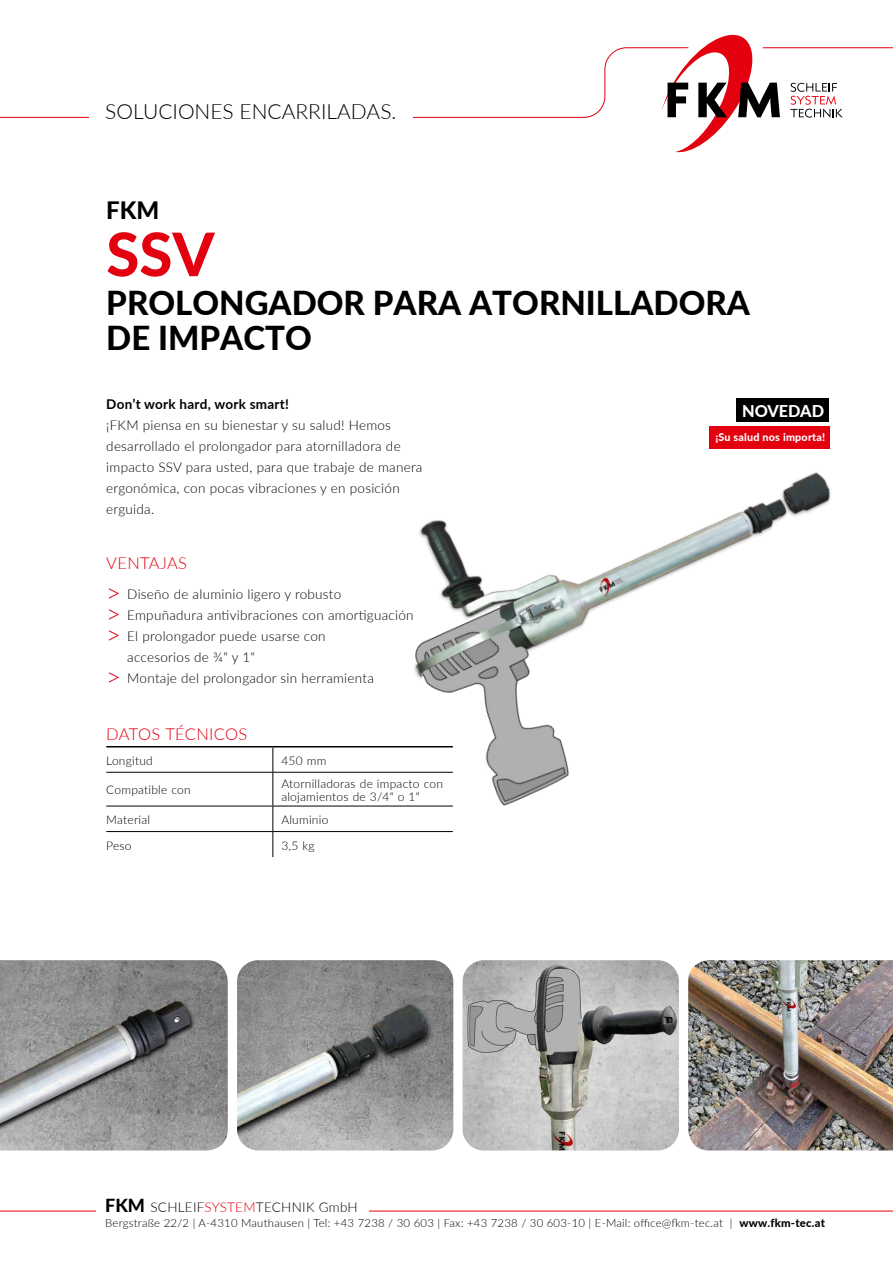
<style>
.page{position:relative;width:893px;height:1263px;background:#fff}
.page>*{position:absolute;margin:0;border:0;box-sizing:border-box;transform-origin:0 0}
.t1{font:800 60px "Lato";color:#e3000f}
.t2{font:800 33px/34.5px "Lato";color:#000}
.t3{font:800 24px "Lato";color:#000}
.t4{font:300 21px "Lato";color:#000}
.t5{font:300 16.5px "Lato";letter-spacing:.02em;color:#e3000f}
.t6{font:800 16.35px "Lato";color:#fff}
.t7{font:300 13.5px/21px "Lato";letter-spacing:.02em;color:#000}
.t8{font:700 13.5px "Lato";letter-spacing:.02em;color:#000}
.t9{font:300 12px/13.5px "Lato";letter-spacing:.02em;color:#000}
.t10{font:300 11.25px "Lato";letter-spacing:.02em;color:#000}
.t11{font:800 10.8px "Lato";letter-spacing:.02em;color:#fff}
.s1{font-size:25.5px;color:#e3000f}
.s2{font-weight:800;font-size:18px}
.s3{color:#e3000f}
.s4{font-weight:800}
</style>
<div class="page">
<hr style="left:0;top:1211px;width:893px;height:1px;background:#e3000f">
<svg style="left:0;top:47px;width:893px;height:71px"></svg>
<svg style="left:790px;top:83px;width:53px;height:35px"></svg>
<svg style="left:647px;top:34px;width:133px;height:119px"></svg>
<div style="left:89px;top:102px;width:323px;height:34px;background:#fff"></div>
<div style="left:97px;top:1194px;width:272px;height:25px;background:#fff"></div>
<img style="left:688px;top:960px;width:205px;height:190px">
<img style="left:463px;top:960px;width:216px;height:190px">
<img style="left:237px;top:960px;width:216px;height:190px">
<img style="left:0;top:960px;width:228px;height:190px">
<img style="left:333px;top:426px;width:498px;height:380px">
<hr style="left:106px;top:746px;width:167px;height:1px;background:#000">
<hr style="left:273px;top:746px;width:180px;height:1px;background:#000">
<svg style="left:272px;top:747px;width:1px;height:25px"></svg>
<hr style="left:106px;top:772px;width:167px;height:1px;background:#000">
<hr style="left:273px;top:772px;width:180px;height:1px;background:#000">
<hr style="left:272px;top:773px;width:1px;height:33px;background:#000">
<hr style="left:106px;top:806px;width:167px;height:1px;background:#000">
<hr style="left:273px;top:806px;width:180px;height:1px;background:#000">
<hr style="left:106px;top:831px;width:167px;height:1px;background:#000">
<hr style="left:273px;top:831px;width:180px;height:1px;background:#000">
<svg style="left:272px;top:806px;width:1px;height:51px"></svg>
<div style="left:709px;top:426px;width:120px;height:22px;background:#e3000f"></div>
<div style="left:736px;top:398px;width:93px;height:24px;background:#000"></div>
<h3 class="t4" style="left:105px;top:96px;width:293px">SOLUCIONES ENCARRILADAS.</h3>
<h3 class="t3" style="left:106px;top:193px;width:55px">FKM</h3>
<h1 class="t1" style="left:106px;top:210px;width:110px">SSV</h1>
<h2 class="t2" style="left:106px;top:284px;width:645px">PROLONGADOR PARA ATORNILLADORA<br>DE IMPACTO</h2>
<p class="t8" style="left:106px;top:394px;width:184px">Don’t work hard, work smart!</p>
<p class="t7" style="left:106px;top:414px;width:318px">¡FKM piensa en su bienestar y su salud! Hemos desarrollado el prolongador para atornilladora de impacto SSV para usted, para que trabaje de manera ergonómica, con pocas vibraciones y en posición erguida.</p>
<p class="t5" style="left:106px;top:552px;width:82px">VENTAJAS</p>
<p class="t7" style="left:106px;top:583px;width:237px"><span class="s1">&gt;</span> Diseño de aluminio ligero y robusto</p>
<p class="t7" style="left:106px;top:604px;width:309px"><span class="s1">&gt;</span> Empuñadura antivibraciones con amortiguación</p>
<p class="t7" style="left:106px;top:625px;width:221px"><span class="s1">&gt;</span> El prolongador puede usarse con</p>
<p class="t7" style="left:127px;top:646px;width:129px">accesorios de ¾“ y 1“</p>
<p class="t7" style="left:106px;top:667px;width:269px"><span class="s1">&gt;</span> Montaje del prolongador sin herramienta</p>
<p class="t5" style="left:106px;top:722px;width:143px">DATOS TÉCNICOS</p>
<p class="t9" style="left:106px;top:753px;width:48px">Longitud</p>
<p class="t9" style="left:281px;top:753px;width:46px">450 mm</p>
<p class="t9" style="left:106px;top:783px;width:86px">Compatible con</p>
<p class="t9" style="left:281px;top:776px;width:163px">Atornilladoras de impacto con alojamientos de 3/4“ o 1“</p>
<p class="t9" style="left:106px;top:812px;width:45px">Material</p>
<p class="t9" style="left:281px;top:812px;width:49px">Aluminio</p>
<p class="t9" style="left:106px;top:838px;width:27px">Peso</p>
<p class="t9" style="left:281px;top:838px;width:35px">3,5 kg</p>
<p class="t6" style="left:742px;top:399px;width:83px">NOVEDAD</p>
<p class="t11" style="left:715px;top:429px;width:111px">¡Su salud nos importa!</p>
<p class="t7" style="left:105px;top:1196px;width:254px"><span class="s2">FKM</span> SCHLEIF<span class="s3">SYSTEM</span>TECHNIK GmbH</p>
<p class="t10" style="left:105px;top:1215px;width:721px">Bergstraße 22/2 | A-4310 Mauthausen | Tel: +43 7238 / 30 603 | Fax: +43 7238 / 30 603-10 | E-Mail: office@fkm-tec.at | <span class="s4">www.fkm-tec.at</span></p>
</div>
